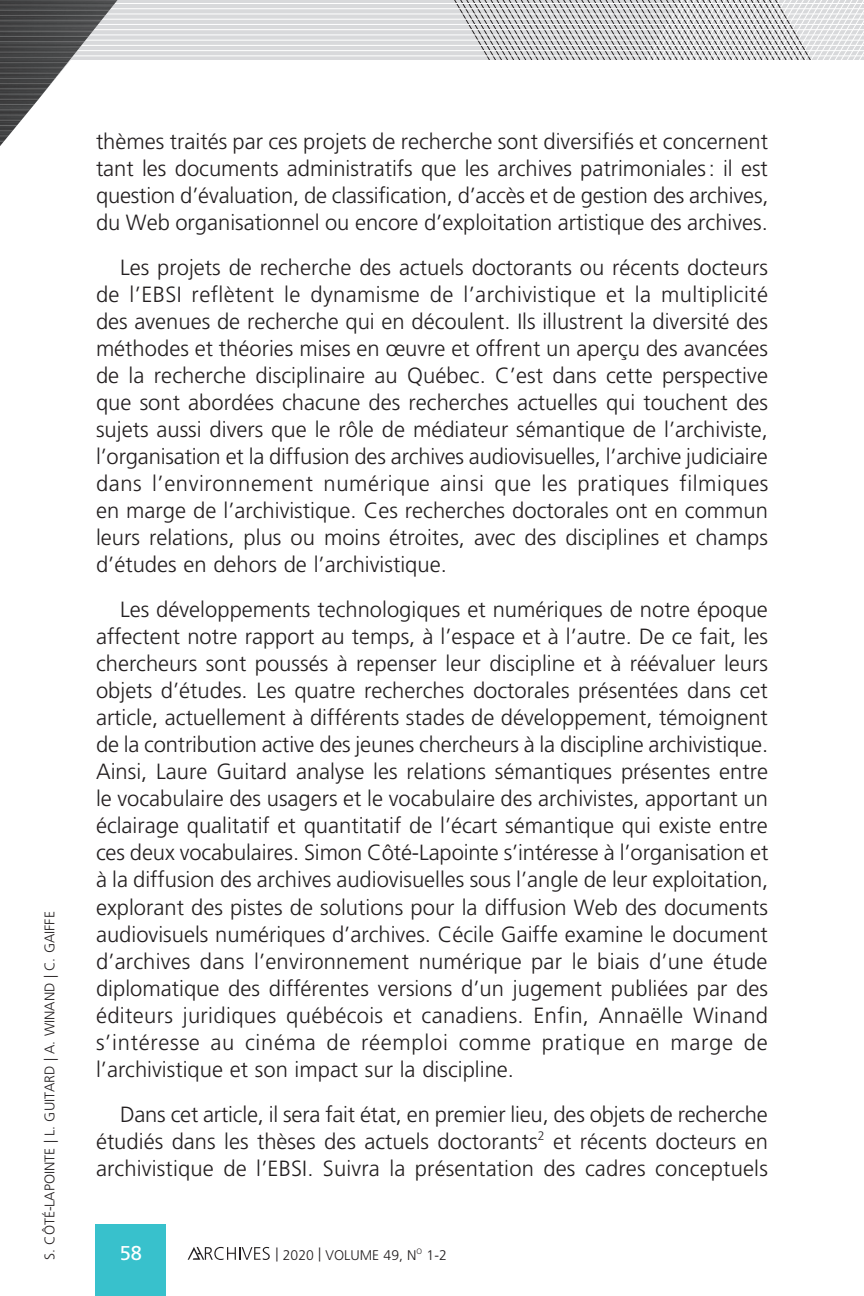
<style>
.page{position:relative;width:864px;height:1296px;background:#fff}
.page>*{position:absolute;margin:0;border:0;box-sizing:border-box;transform-origin:0 0}
.t1{font:300 22px/27px "Frutiger LT Std";color:#231f20;text-align:justify}
.t2{font:20px "Frutiger LT Std";color:#fff}
.t3{font:300 14px "Frutiger LT Std";color:#231f20}
</style>
<div class="page">
<svg style="left:220px;top:0;width:434px;height:60px;background:#ccccce"></svg>
<hr style="left:0;top:3px;width:864px;height:1px;background:#fff">
<hr style="left:0;top:8px;width:864px;height:1px;background:#fff">
<hr style="left:0;top:14px;width:864px;height:1px;background:#fff">
<hr style="left:0;top:19px;width:864px;height:1px;background:#fff">
<hr style="left:0;top:24px;width:864px;height:1px;background:#fff">
<hr style="left:0;top:29px;width:864px;height:1px;background:#fff">
<hr style="left:0;top:34px;width:864px;height:1px;background:#fff">
<hr style="left:0;top:40px;width:864px;height:1px;background:#fff">
<hr style="left:0;top:45px;width:864px;height:1px;background:#fff">
<hr style="left:0;top:50px;width:864px;height:1px;background:#fff">
<hr style="left:0;top:55px;width:864px;height:1px;background:#fff">
<svg style="left:755px;top:0;width:109px;height:60px"></svg>
<svg style="left:0;top:1px;width:220px;height:145px"></svg>
<hr style="left:0;top:5px;width:220px;height:1px;background:#fff">
<hr style="left:0;top:10px;width:220px;height:1px;background:#fff">
<hr style="left:0;top:15px;width:220px;height:1px;background:#fff">
<hr style="left:0;top:20px;width:220px;height:1px;background:#fff">
<hr style="left:0;top:26px;width:220px;height:1px;background:#fff">
<hr style="left:0;top:31px;width:220px;height:1px;background:#fff">
<hr style="left:0;top:36px;width:220px;height:1px;background:#fff">
<hr style="left:0;top:41px;width:220px;height:1px;background:#fff">
<hr style="left:0;top:46px;width:220px;height:1px;background:#fff">
<hr style="left:0;top:52px;width:220px;height:1px;background:#fff">
<hr style="left:0;top:57px;width:220px;height:1px;background:#fff">
<hr style="left:0;top:62px;width:220px;height:1px;background:#fff">
<hr style="left:0;top:67px;width:220px;height:1px;background:#fff">
<hr style="left:0;top:73px;width:220px;height:1px;background:#fff">
<hr style="left:0;top:78px;width:220px;height:1px;background:#fff">
<hr style="left:0;top:83px;width:220px;height:1px;background:#fff">
<hr style="left:0;top:88px;width:220px;height:1px;background:#fff">
<hr style="left:0;top:94px;width:220px;height:1px;background:#fff">
<hr style="left:0;top:99px;width:220px;height:1px;background:#fff">
<hr style="left:0;top:104px;width:220px;height:1px;background:#fff">
<hr style="left:0;top:109px;width:220px;height:1px;background:#fff">
<hr style="left:0;top:115px;width:220px;height:1px;background:#fff">
<hr style="left:0;top:120px;width:220px;height:1px;background:#fff">
<hr style="left:0;top:125px;width:220px;height:1px;background:#fff">
<hr style="left:0;top:130px;width:220px;height:1px;background:#fff">
<hr style="left:0;top:136px;width:220px;height:1px;background:#fff">
<hr style="left:0;top:141px;width:220px;height:1px;background:#fff">
<div style="left:96px;top:1224px;width:70px;height:72px;background:#38c1cc"></div>
<svg style="left:188px;top:1247px;width:82px;height:13px"></svg>
<p class="t3" style="left:42px;top:1260px;width:350px;rotate:-90deg">S. CÔTÉ-LAPOINTE | L. GUITARD | A. WINAND | C. GAIFFE</p>
<p class="t1" style="left:96px;top:128px;width:674px">thèmes traités par ces projets de recherche sont diversifiés et concernent tant les documents administratifs que les archives patrimoniales: il est question d’évaluation, de classification, d’accès et de gestion des archives, du Web organisationnel ou encore d’exploitation artistique des archives.</p>
<p class="t1" style="left:96px;top:254px;width:674px;text-indent:24px">Les projets de recherche des actuels doctorants ou récents docteurs de l’EBSI reflètent le dynamisme de l’archivistique et la multiplicité des avenues de recherche qui en découlent. Ils illustrent la diversité des méthodes et théories mises en œuvre et offrent un aperçu des avancées de la recherche disciplinaire au Québec. C’est dans cette perspective que sont abordées chacune des recherches actuelles qui touchent des sujets aussi divers que le rôle de médiateur sémantique de l’archiviste, l’organisation et la diffusion des archives audiovisuelles, l’archive judiciaire dans l’environnement numérique ainsi que les pratiques filmiques en marge de l’archivistique. Ces recherches doctorales ont en commun leurs relations, plus ou moins étroites, avec des disciplines et champs d’études en dehors de l’archivistique.</p>
<p class="t1" style="left:96px;top:596px;width:674px;text-indent:24px">Les développements technologiques et numériques de notre époque affectent notre rapport au temps, à l’espace et à l’autre. De ce fait, les chercheurs sont poussés à repenser leur discipline et à réévaluer leurs objets d’études. Les quatre recherches doctorales présentées dans cet article, actuellement à différents stades de développement, témoignent de la contribution active des jeunes chercheurs à la discipline archivistique.<br>Ainsi, Laure Guitard analyse les relations sémantiques présentes entre le vocabulaire des usagers et le vocabulaire des archivistes, apportant un éclairage qualitatif et quantitatif de l’écart sémantique qui existe entre ces deux vocabulaires. Simon Côté-Lapointe s’intéresse à l’organisation et à la diffusion des archives audiovisuelles sous l’angle de leur exploitation, explorant des pistes de solutions pour la diffusion Web des documents audiovisuels numériques d’archives. Cécile Gaiffe examine le document d’archives dans l’environnement numérique par le biais d’une étude diplomatique des différentes versions d’un jugement publiées par des éditeurs juridiques québécois et canadiens. Enfin, Annaëlle Winand s’intéresse au cinéma de réemploi comme pratique en marge de l’archivistique et son impact sur la discipline.</p>
<p class="t1" style="left:96px;top:1101px;width:673px;text-indent:24px">Dans cet article, il sera fait état, en premier lieu, des objets de recherche étudiés dans les thèses des actuels doctorants<sup>2</sup> et récents docteurs en archivistique de l’EBSI. Suivra la présentation des cadres conceptuels</p>
<p class="t2" style="left:120px;top:1241px;width:24px">58</p>
<p class="t3" style="left:275px;top:1247px;width:173px">| 2020 | VOLUME 49, N<sup>O</sup> 1-2</p>
</div>
